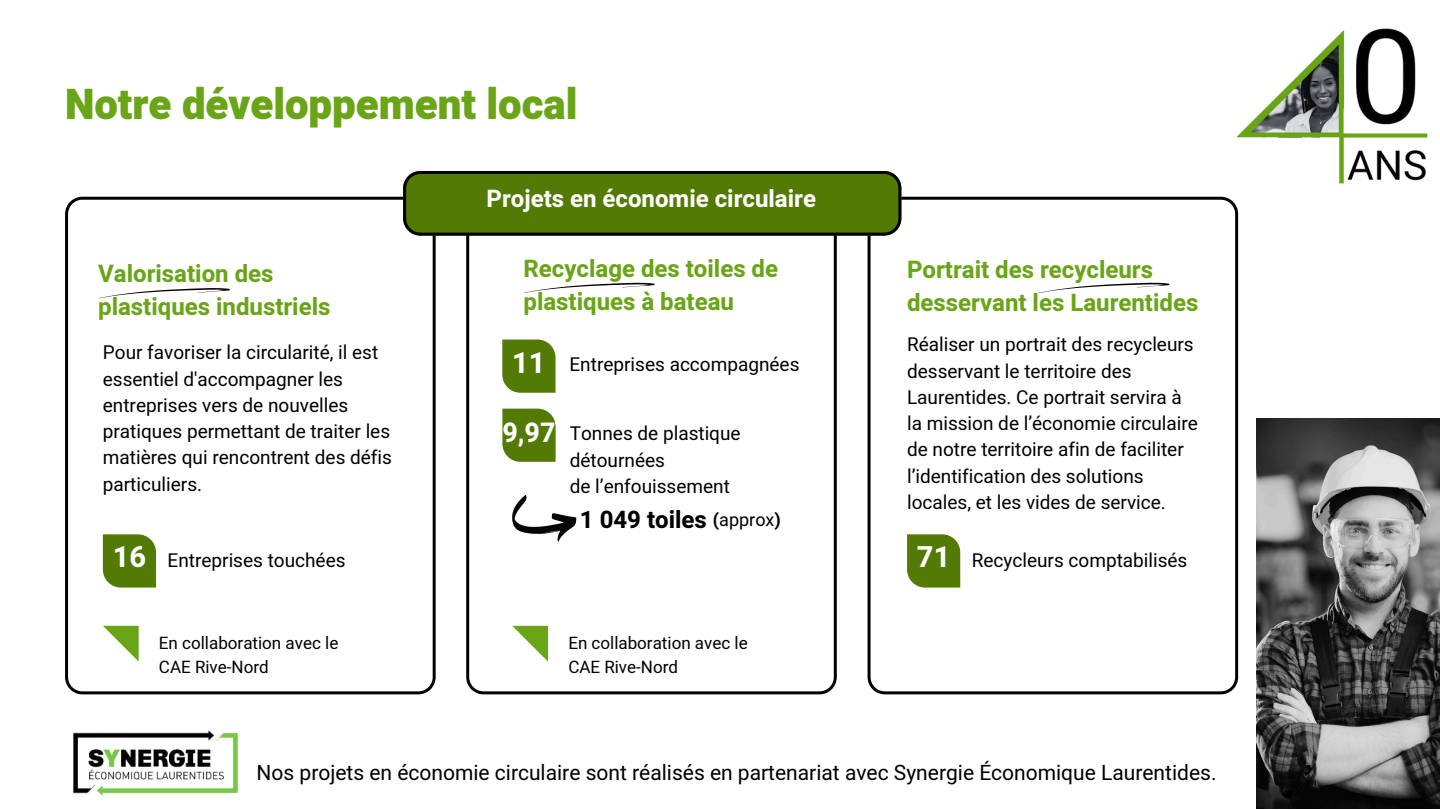
<style>
.page{position:relative;width:1440px;height:810px;background:#fff}
.page>*{position:absolute;margin:0;border:0;box-sizing:border-box;transform-origin:0 0}
.t1{font:900 42px "Heebo";color:#69a517}
.t2{font:700 29px "Heebo";color:#fff}
.t3{font:700 27px "Heebo";color:#fff}
.t4{font:700 24px/33px "Heebo";color:#69a517}
.t5{font:700 24px "Heebo";color:#fff}
.t6{font:700 24px "Heebo";color:#000}
.t7{font:21px "Heebo";color:#000}
.t8{font:19px/26.2px "Heebo";color:#000}
.t9{font:18px "Heebo";color:#000}
.t10{font:17px "Heebo";color:#000}
.s1{font-weight:700}
</style>
<div class="page">
<svg style="left:65px;top:197px;width:371px;height:497px"></svg>
<svg style="left:466px;top:236px;width:371px;height:458px"></svg>
<svg style="left:502px;top:409px;width:54px;height:53px;background:#5d8215"></svg>
<svg style="left:502px;top:340px;width:54px;height:53px;background:#5d8215"></svg>
<svg style="left:868px;top:197px;width:370px;height:497px"></svg>
<svg style="left:907px;top:534px;width:53px;height:54px;background:#5c8214"></svg>
<svg style="left:99px;top:288px;width:131px;height:10px"></svg>
<svg style="left:403px;top:171px;width:498px;height:64px;background:#4b6f06"></svg>
<svg style="left:524px;top:283px;width:131px;height:10px"></svg>
<svg style="left:1038px;top:283px;width:132px;height:10px"></svg>
<svg style="left:512px;top:495px;width:64px;height:47px"></svg>
<svg style="left:103px;top:534px;width:53px;height:54px;background:#5c8214"></svg>
<svg style="left:103px;top:626px;width:36px;height:36px"></svg>
<svg style="left:512px;top:626px;width:36px;height:36px"></svg>
<img style="left:73px;top:730px;width:165px;height:66px">
<img style="left:1257px;top:419px;width:183px;height:390px">
<img style="left:1237px;top:28px;width:191px;height:176px">
<p class="t1" style="left:65px;top:75px;width:514px">Notre développement local</p>
<p class="t5" style="left:487px;top:182px;width:331px">Projets en économie circulaire</p>
<p class="t4" style="left:98px;top:258px;width:234px">Valorisation des plastiques industriels</p>
<h1 class="t4" style="left:524px;top:253px;width:256px">Recyclage des toiles de plastiques à bateau</h1>
<h3 class="t4" style="left:907px;top:254px;width:293px">Portrait des recycleurs desservant les Laurentides</h3>
<p class="t8" style="left:103px;top:340px;width:291px">Pour favoriser la circularité, il est essentiel d'accompagner les entreprises vers de nouvelles pratiques permettant de traiter les matières qui rencontrent des défis particuliers.</p>
<h4 class="t2" style="left:113px;top:537px;width:35px">16</h4>
<h2 class="t8" style="left:168px;top:548px;width:180px">Entreprises touchées</h2>
<p class="t10" style="left:159px;top:632px;width:181px">En collaboration avec le</p>
<h3 class="t10" style="left:159px;top:655px;width:111px">CAE Rive-Nord</h3>
<p class="t2" style="left:512px;top:343px;width:35px">11</p>
<p class="t8" style="left:570px;top:352px;width:232px">Entreprises accompagnées</p>
<p class="t3" style="left:502px;top:414px;width:55px">9,97</p>
<h4 class="t8" style="left:570px;top:421px;width:172px">Tonnes de plastique détournées<br>de l’enfouissement</h4>
<p class="t6" style="left:580px;top:503px;width:129px">1 049 toiles</p>
<p class="t9" style="left:713px;top:508px;width:69px"><span class="s1">(</span>approx<span class="s1">)</span></p>
<p class="t10" style="left:568px;top:632px;width:181px">En collaboration avec le</p>
<p class="t10" style="left:568px;top:655px;width:111px">CAE Rive-Nord</p>
<h4 class="t8" style="left:907px;top:332px;width:292px">Réaliser un portrait des recycleurs desservant le territoire des Laurentides. Ce portrait servira à la mission de l’économie circulaire de notre territoire afin de faciliter l’identification des solutions locales, et les vides de service.</h4>
<p class="t2" style="left:917px;top:537px;width:35px">71</p>
<h3 class="t8" style="left:972px;top:548px;width:217px">Recycleurs comptabilisés</h3>
<p class="t7" style="left:257px;top:758px;width:961px">Nos projets en économie circulaire sont réalisés en partenariat avec Synergie Économique Laurentides.</p>
</div>
